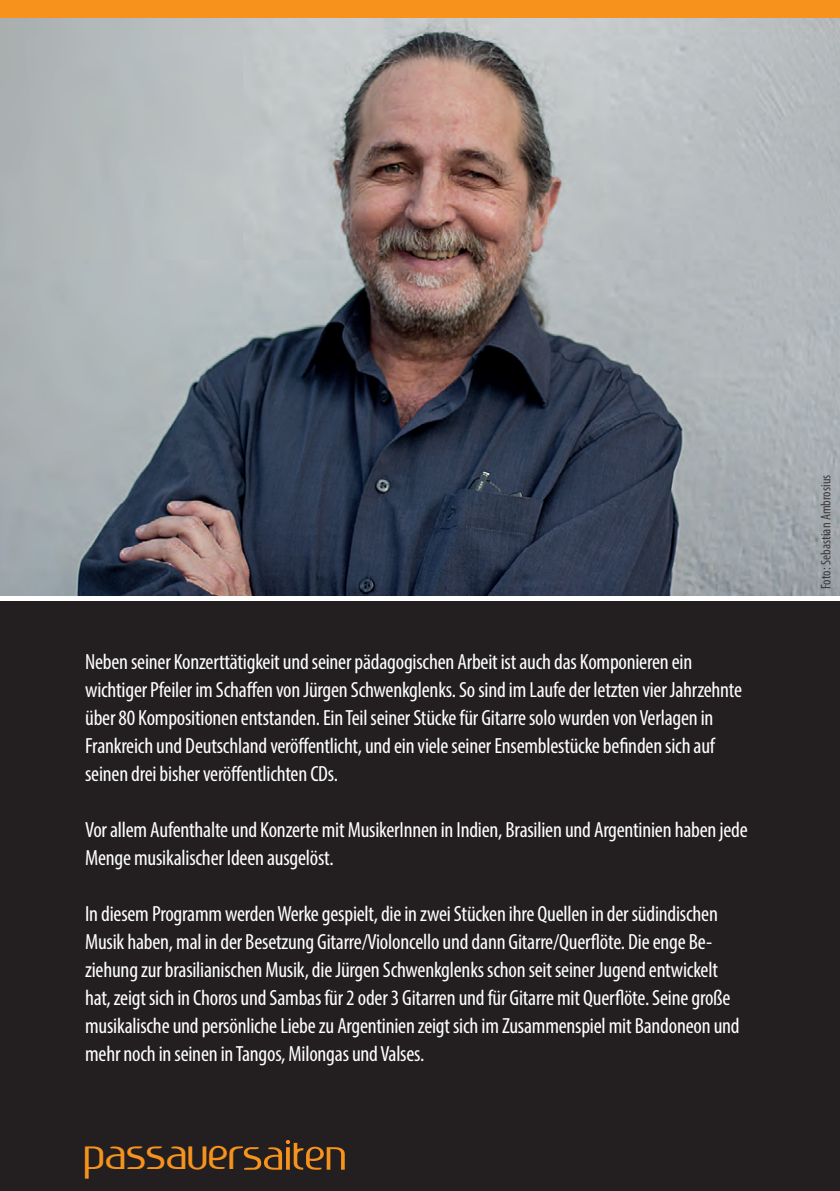
<style>
.page{position:relative;width:840px;height:1191px;background:#fff}
.page>*{position:absolute;margin:0;border:0;box-sizing:border-box;transform-origin:0 0}
.t1{font:41.2px "Ageone";color:#f7931d}
.t2{font:condensed 22px/28px "Myriad Pro";letter-spacing:-.01em;color:#fff}
.t3{font:condensed 14px "Myriad Pro";letter-spacing:.005em;color:#231f20}
</style>
<div class="page">
<div style="left:0;top:601px;width:839px;height:573px;background:#231f20"></div>
<img style="left:0;top:17px;width:839px;height:578px">
<div style="left:0;top:1174px;width:839px;height:17px;background:#231f20"></div>
<div style="left:0;top:0;width:839px;height:17px;background:#f7931d"></div>
<svg style="left:244px;top:1140px;width:100px;height:29px"></svg>
<p class="t2" style="left:85px;top:647px;width:658px">Neben seiner Konzerttätigkeit und seiner pädagogischen Arbeit ist auch das Komponieren ein wichtiger Pfeiler im Schaffen von Jürgen Schwenkglenks. So sind im Laufe der letzten vier Jahrzehnte über 80 Kompositionen entstanden. Ein Teil seiner Stücke für Gitarre solo wurden von Verlagen in Frankreich und Deutschland veröffentlicht, und ein viele seiner Ensemblestücke befinden sich auf seinen drei bisher veröffentlichten CDs.</p>
<p class="t2" style="left:85px;top:815px;width:663px">Vor allem Aufenthalte und Konzerte mit MusikerInnen in Indien, Brasilien und Argentinien haben jede<br>Menge musikalischer Ideen ausgelöst.</p>
<p class="t2" style="left:85px;top:899px;width:655px">In diesem Programm werden Werke gespielt, die in zwei Stücken ihre Quellen in der südindischen Musik haben, mal in der Besetzung Gitarre/Violoncello und dann Gitarre/Querflöte. Die enge Be&shy;ziehung zur brasilianischen Musik, die Jürgen Schwenkglenks schon seit seiner Jugend entwickelt hat, zeigt sich in Choros und Sambas für 2 oder 3 Gitarren und für Gitarre mit Querflöte. Seine große musikalische und persönliche Liebe zu Argentinien zeigt sich im Zusammenspiel mit Bandoneon und mehr noch in seinen in Tangos, Milongas und Valses.</p>
<h1 class="t1" style="left:83px;top:1138px;width:161px">passauer</h1>
<p class="t3" style="left:817px;top:589px;width:116px;rotate:-90deg">Foto: Sebastian Ambrosius</p>
</div>
